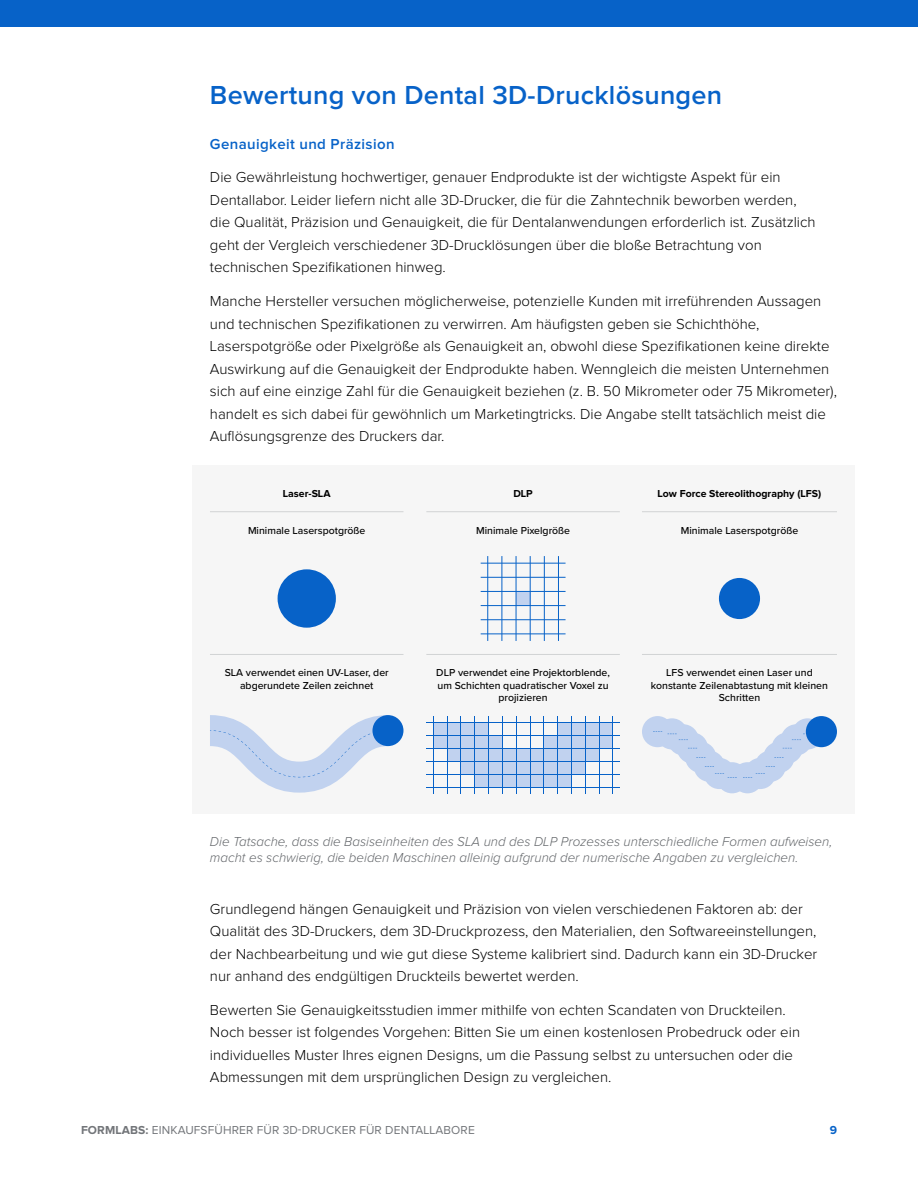
<style>
.page{position:relative;width:918px;height:1188px;background:#fff}
.page>*{position:absolute;margin:0;border:0;box-sizing:border-box;transform-origin:0 0}
.t1{font:600 27px "Proxima Nova";letter-spacing:.01em;color:#0762c8}
.t2{font:300 15px/22.5px "Proxima Nova";color:#000}
.t3{font:600 15px "Proxima Nova";letter-spacing:.025em;color:#0762c8}
.t4{font:italic 300 13.5px/16.2px "Proxima Nova";color:#63666a}
.t5{font:12px "Proxima Nova";letter-spacing:.01em;color:#727579}
.t6{font:700 12px "Proxima Nova";color:#0762c8}
.t7{font:500 10.5px/12.6px "Proxima Nova";color:#000;text-align:center}
.t8{font:700 10.5px "Proxima Nova";color:#000}
.s1{font-weight:700}
</style>
<div class="page">
<div style="left:0;top:0;width:918px;height:27px;background:#0762c8"></div>
<div style="left:192px;top:465px;width:663px;height:349px;background:#f6f6f6"></div>
<hr style="left:210px;top:654px;width:193px;height:1px;background:#d1d3d4">
<hr style="left:210px;top:511px;width:193px;height:1px;background:#d1d3d4">
<div style="left:278px;top:569px;width:58px;height:59px;background:#0762c8;border-radius:50%"></div>
<svg style="left:210px;top:715px;width:179px;height:78px"></svg>
<div style="left:372px;top:715px;width:31px;height:31px;background:#0762c8;border-radius:50%"></div>
<hr style="left:426px;top:654px;width:194px;height:1px;background:#d1d3d4">
<hr style="left:426px;top:511px;width:194px;height:1px;background:#d1d3d4">
<div style="left:516px;top:591px;width:14px;height:15px;background:#c1d2ef"></div>
<hr style="left:487px;top:556px;width:1px;height:85px;background:#0762c8">
<hr style="left:502px;top:556px;width:1px;height:85px;background:#0762c8">
<hr style="left:516px;top:556px;width:1px;height:85px;background:#0762c8">
<hr style="left:530px;top:556px;width:1px;height:85px;background:#0762c8">
<hr style="left:544px;top:556px;width:1px;height:85px;background:#0762c8">
<hr style="left:558px;top:556px;width:1px;height:85px;background:#0762c8">
<hr style="left:481px;top:563px;width:85px;height:1px;background:#0762c8">
<hr style="left:481px;top:577px;width:85px;height:1px;background:#0762c8">
<hr style="left:481px;top:591px;width:85px;height:1px;background:#0762c8">
<hr style="left:481px;top:605px;width:85px;height:1px;background:#0762c8">
<hr style="left:481px;top:619px;width:85px;height:1px;background:#0762c8">
<hr style="left:481px;top:634px;width:85px;height:1px;background:#0762c8">
<svg style="left:434px;top:723px;width:179px;height:64px"></svg>
<hr style="left:433px;top:716px;width:1px;height:77px;background:#0762c8">
<hr style="left:447px;top:716px;width:1px;height:77px;background:#0762c8">
<hr style="left:461px;top:716px;width:1px;height:77px;background:#0762c8">
<hr style="left:475px;top:716px;width:1px;height:77px;background:#0762c8">
<hr style="left:488px;top:716px;width:1px;height:77px;background:#0762c8">
<hr style="left:502px;top:716px;width:1px;height:77px;background:#0762c8">
<hr style="left:516px;top:716px;width:1px;height:77px;background:#0762c8">
<hr style="left:530px;top:716px;width:1px;height:77px;background:#0762c8">
<hr style="left:544px;top:716px;width:1px;height:77px;background:#0762c8">
<hr style="left:557px;top:716px;width:1px;height:77px;background:#0762c8">
<hr style="left:571px;top:716px;width:1px;height:77px;background:#0762c8">
<hr style="left:585px;top:716px;width:1px;height:77px;background:#0762c8">
<hr style="left:599px;top:716px;width:1px;height:77px;background:#0762c8">
<hr style="left:613px;top:716px;width:1px;height:77px;background:#0762c8">
<hr style="left:426px;top:722px;width:194px;height:1px;background:#0762c8">
<hr style="left:426px;top:735px;width:194px;height:1px;background:#0762c8">
<hr style="left:426px;top:748px;width:194px;height:1px;background:#0762c8">
<hr style="left:426px;top:761px;width:194px;height:1px;background:#0762c8">
<hr style="left:426px;top:774px;width:194px;height:1px;background:#0762c8">
<hr style="left:426px;top:787px;width:194px;height:1px;background:#0762c8">
<hr style="left:642px;top:654px;width:195px;height:1px;background:#d1d3d4">
<hr style="left:642px;top:511px;width:195px;height:1px;background:#d1d3d4">
<div style="left:719px;top:578px;width:41px;height:41px;background:#0762c8;border-radius:50%"></div>
<div style="left:642px;top:716px;width:31px;height:31px;background:#c1d2ef;border-radius:50%"></div>
<div style="left:656px;top:718px;width:32px;height:31px;background:#c1d2ef;border-radius:50%"></div>
<div style="left:668px;top:724px;width:31px;height:31px;background:#c1d2ef;border-radius:50%"></div>
<div style="left:677px;top:733px;width:31px;height:31px;background:#c1d2ef;border-radius:50%"></div>
<div style="left:685px;top:742px;width:31px;height:31px;background:#c1d2ef;border-radius:50%"></div>
<div style="left:694px;top:751px;width:31px;height:31px;background:#c1d2ef;border-radius:50%"></div>
<div style="left:704px;top:758px;width:31px;height:31px;background:#c1d2ef;border-radius:50%"></div>
<div style="left:717px;top:762px;width:31px;height:31px;background:#c1d2ef;border-radius:50%"></div>
<div style="left:732px;top:762px;width:31px;height:31px;background:#c1d2ef;border-radius:50%"></div>
<div style="left:745px;top:758px;width:31px;height:31px;background:#c1d2ef;border-radius:50%"></div>
<div style="left:755px;top:751px;width:31px;height:31px;background:#c1d2ef;border-radius:50%"></div>
<div style="left:763px;top:742px;width:31px;height:31px;background:#c1d2ef;border-radius:50%"></div>
<div style="left:772px;top:733px;width:31px;height:31px;background:#c1d2ef;border-radius:50%"></div>
<div style="left:781px;top:724px;width:31px;height:31px;background:#c1d2ef;border-radius:50%"></div>
<div style="left:792px;top:718px;width:31px;height:31px;background:#c1d2ef;border-radius:50%"></div>
<svg style="left:668px;top:734px;width:20px;height:6px"></svg>
<svg style="left:715px;top:773px;width:22px;height:5px"></svg>
<svg style="left:743px;top:773px;width:22px;height:5px"></svg>
<svg style="left:792px;top:734px;width:17px;height:7px"></svg>
<div style="left:806px;top:716px;width:31px;height:31px;background:#0762c8;border-radius:50%"></div>
<h1 class="t1" style="left:210px;top:82px;width:514px">Bewertung von Dental 3D-Drucklösungen</h1>
<p class="t3" style="left:210px;top:137px;width:186px">Genauigkeit und Präzision</p>
<p class="t2" style="left:210px;top:167px;width:607px">Die Gewährleistung hochwertiger, genauer Endprodukte ist der wichtigste Aspekt für ein Dentallabor. Leider liefern nicht alle 3D-Drucker, die für die Zahntechnik beworben werden, die Qualität, Präzision und Genauigkeit, die für Dentalanwendungen erforderlich ist. Zusätzlich geht der Vergleich verschiedener 3D-Drucklösungen über die bloße Betrachtung von technischen Spezifikationen hinweg.</p>
<p class="t2" style="left:210px;top:290px;width:629px">Manche Hersteller versuchen möglicherweise, potenzielle Kunden mit irreführenden Aussagen und technischen Spezifikationen zu verwirren. Am häufigsten geben sie Schichthöhe, Laserspotgröße oder Pixelgröße als Genauigkeit an, obwohl diese Spezifikationen keine direkte Auswirkung auf die Genauigkeit der Endprodukte haben. Wenngleich die meisten Unternehmen sich auf eine einzige Zahl für die Genauigkeit beziehen (z. B. 50 Mikrometer oder 75 Mikrometer), handelt es sich dabei für gewöhnlich um Marketingtricks. Die Angabe stellt tatsächlich meist die Auflösungsgrenze des Druckers dar.</p>
<p class="t8" style="left:283px;top:489px;width:49px">Laser-SLA</p>
<p class="t7" style="left:248px;top:524px;width:119px">Minimale Laserspotgröße</p>
<p class="t8" style="left:513px;top:489px;width:21px">DLP</p>
<p class="t7" style="left:476px;top:524px;width:95px">Minimale Pixelgröße</p>
<p class="t8" style="left:658px;top:489px;width:165px">Low Force Stereolithography (LFS)</p>
<p class="t7" style="left:681px;top:524px;width:119px">Minimale Laserspotgröße</p>
<p class="t7" style="left:225px;top:666px;width:166px">SLA verwendet einen UV-Laser, der abgerundete Zeilen zeichnet</p>
<p class="t7" style="left:436px;top:666px;width:175px">DLP verwendet eine Projektorblende, um Schichten quadratischer Voxel zu projizieren</p>
<p class="t7" style="left:651px;top:666px;width:179px">LFS verwendet einen Laser und konstante Zeilenabtastung mit kleinen<br>Schritten</p>
<p class="t4" style="left:210px;top:834px;width:624px">Die Tatsache, dass die Basiseinheiten des SLA und des DLP Prozesses unterschiedliche Formen aufweisen, macht es schwierig, die beiden Maschinen alleinig aufgrund der numerische Angaben zu vergleichen.</p>
<p class="t2" style="left:210px;top:898px;width:609px">Grundlegend hängen Genauigkeit und Präzision von vielen verschiedenen Faktoren ab: der Qualität des 3D-Druckers, dem 3D-Druckprozess, den Materialien, den Softwareeinstellungen, der Nachbearbeitung und wie gut diese Systeme kalibriert sind. Dadurch kann ein 3D-Drucker nur anhand des endgültigen Druckteils bewertet werden.</p>
<p class="t2" style="left:210px;top:999px;width:592px">Bewerten Sie Genauigkeitsstudien immer mithilfe von echten Scandaten von Druckteilen.<br>Noch besser ist folgendes Vorgehen: Bitten Sie um einen kostenlosen Probedruck oder ein individuelles Muster Ihres eignen Designs, um die Passung selbst zu untersuchen oder die Abmessungen mit dem ursprünglichen Design zu vergleichen.</p>
<p class="t5" style="left:81px;top:1125px;width:395px"><span class="s1">FORMLABS:</span> EINKAUFSFÜHRER FÜR 3D-DRUCKER FÜR DENTALLABORE</p>
<p class="t6" style="left:830px;top:1125px;width:9px">9</p>
</div>
